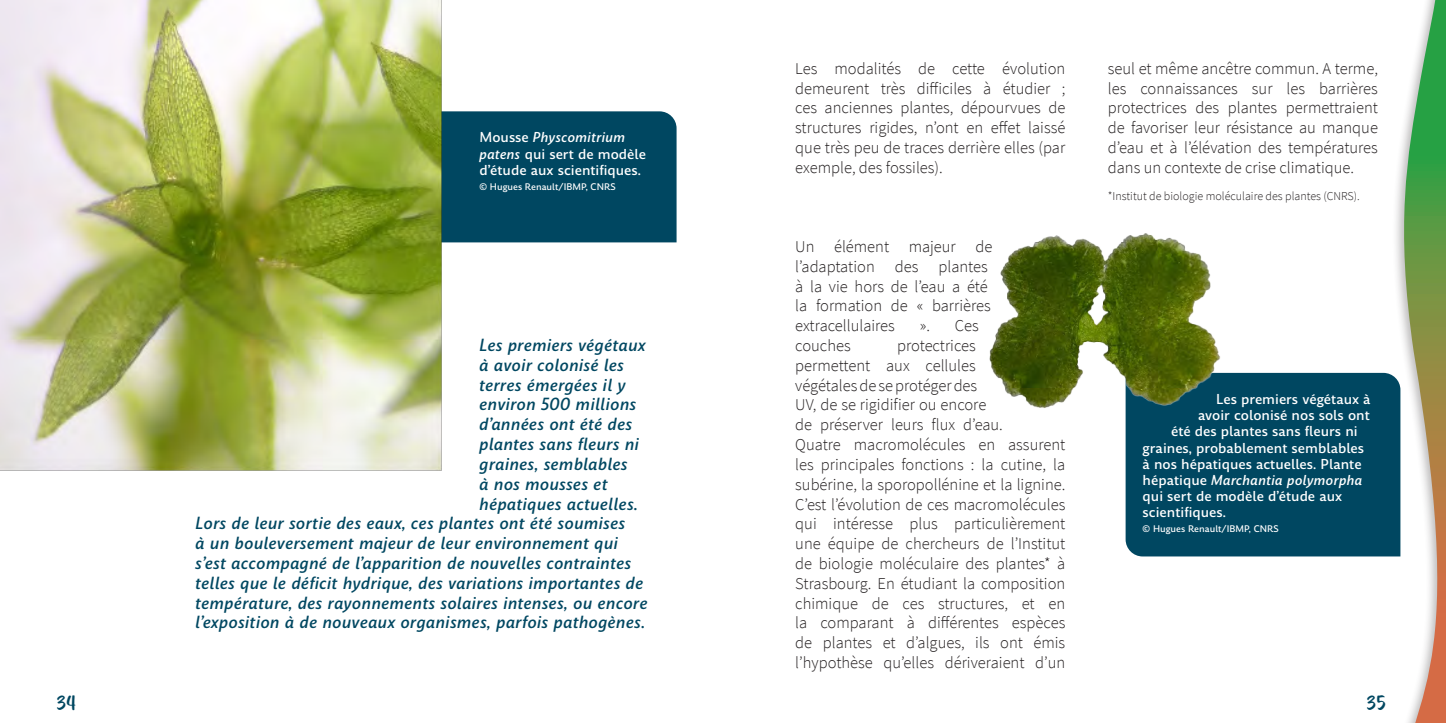
<style>
.page{position:relative;width:1446px;height:723px;background:#fff}
.page>*{position:absolute;margin:0;border:0;box-sizing:border-box;transform-origin:0 0}
.t1{font:22.5px "Hello Valentica";color:#004761}
.t2{font:300 16.5px/19.8px "Source Sans Pro";color:#231f20;text-align:justify}
.t3{font:italic 500 16.5px "Amulya";color:#004761}
.t4{font:500 13.5px/16.2px "Amulya";color:#fff}
.t5{font:italic 500 13.5px "Amulya";color:#fff}
.t6{font:300 12px "Source Sans Pro";color:#231f20}
.t7{font:500 9px "Amulya";color:#fff}
.s1{font-style:italic}
.s2{font-style:normal}
</style>
<div class="page">
<div style="left:1125px;top:373px;width:249px;height:183px;background:#004761"></div>
<div style="left:442px;top:111px;width:234px;height:131px;background:#004761"></div>
<img style="left:0;top:0;width:442px;height:471px">
<img style="left:989px;top:233px;width:236px;height:187px">
<div style="left:1374px;top:0;width:72px;height:723px;background:#231f20;opacity:.3"></div>
<svg style="left:1386px;top:0;width:60px;height:723px"></svg>
<p class="t4" style="left:479px;top:130px;width:168px">Mousse <span class="s1">Physcomitrium patens</span> qui sert de modèle d’étude aux scientifiques.</p>
<p class="t7" style="left:479px;top:181px;width:138px">© Hugues Renault/IBMP, CNRS</p>
<p class="t3" style="left:479px;top:334px;width:168px">Les premiers végétaux</p>
<p class="t3" style="left:479px;top:354px;width:147px">à avoir colonisé les</p>
<p class="t3" style="left:479px;top:374px;width:148px">terres émergées il y</p>
<p class="t3" style="left:479px;top:394px;width:159px">environ 500 millions</p>
<p class="t3" style="left:479px;top:413px;width:155px">d’années ont été des</p>
<p class="t3" style="left:479px;top:433px;width:161px">plantes sans fleurs ni</p>
<p class="t3" style="left:479px;top:453px;width:150px">graines, semblables</p>
<p class="t3" style="left:479px;top:473px;width:130px">à nos mousses et</p>
<p class="t3" style="left:479px;top:493px;width:160px">hépatiques actuelles.</p>
<p class="t3" style="left:196px;top:512px;width:432px">Lors de leur sortie des eaux, ces plantes ont été soumises</p>
<p class="t3" style="left:196px;top:532px;width:424px">à un bouleversement majeur de leur environnement qui</p>
<p class="t3" style="left:196px;top:552px;width:437px">s’est accompagné de l’apparition de nouvelles contraintes</p>
<p class="t3" style="left:196px;top:572px;width:450px">telles que le déficit hydrique, des variations importantes de</p>
<p class="t3" style="left:196px;top:592px;width:454px">température, des rayonnements solaires intenses, ou encore</p>
<p class="t3" style="left:196px;top:611px;width:451px">l’exposition à de nouveaux organismes, parfois pathogènes.</p>
<p class="t2" style="left:795px;top:58px;width:272px">Les modalités de cette évolution demeurent très difficiles à étudier ; ces anciennes plantes, dépourvues de structures rigides, n’ont en effet laissé que très peu de traces derrière elles (par exemple, des fossiles).</p>
<p class="t2" style="left:795px;top:237px;width:198px;text-align:left">Un élément majeur de l’adaptation des plantes à la vie hors de l’eau a été la formation de « barrières extracellulaires</p>
<p class="t2" style="left:920px;top:316px;width:12px">».</p>
<p class="t2" style="left:955px;top:316px;width:25px">Ces</p>
<p class="t2" style="left:795px;top:336px;width:57px">couches</p>
<p class="t2" style="left:795px;top:336px;width:272px;text-align:left;text-indent:102px">protectrices<br>permettent aux cellules<br>végétales de se protéger des<br>UV, de se rigidifier ou encore<br>de préserver leurs flux d’eau.<br>Quatre macromolécules en assurent les principales fonctions : la cutine, la subérine, la sporopollénine et la lignine.<br>C’est l’évolution de ces macromolécules qui intéresse plus particulièrement une équipe de chercheurs de l’Institut de biologie moléculaire des plantes* à Strasbourg. En étudiant la composition chimique de ces structures, et en la comparant à différentes espèces de plantes et d’algues, ils ont émis l’hypothèse qu’elles dériveraient d’un</p>
<p class="t2" style="left:1108px;top:58px;width:272px">seul et même ancêtre commun. A terme, les connaissances sur les barrières protectrices des plantes permettraient de favoriser leur résistance au manque d’eau et à l’élévation des températures dans un contexte de crise climatique.</p>
<p class="t6" style="left:1108px;top:189px;width:253px">*Institut de biologie moléculaire des plantes (CNRS).</p>
<p class="t4" style="left:1216px;top:391px;width:156px">Les premiers végétaux à</p>
<p class="t4" style="left:1198px;top:407px;width:173px">avoir colonisé nos sols ont</p>
<p class="t4" style="left:1171px;top:423px;width:188px">été des plantes sans fleurs ni</p>
<p class="t4" style="left:1142px;top:440px;width:223px">graines, probablement semblables</p>
<p class="t4" style="left:1142px;top:456px;width:220px">à nos hépatiques actuelles. Plante</p>
<p class="t5" style="left:1142px;top:471px;width:222px"><span class="s2">hépatique</span> Marchantia polymorpha</p>
<p class="t4" style="left:1142px;top:488px;width:201px">qui sert de modèle d’étude aux</p>
<p class="t4" style="left:1142px;top:504px;width:85px">scientifiques.</p>
<p class="t7" style="left:1142px;top:523px;width:138px">© Hugues Renault/IBMP, CNRS</p>
<h1 class="t1" style="left:57px;top:694px;width:21px">34</h1>
<h1 class="t1" style="left:1367px;top:694px;width:20px">35</h1>
</div>
